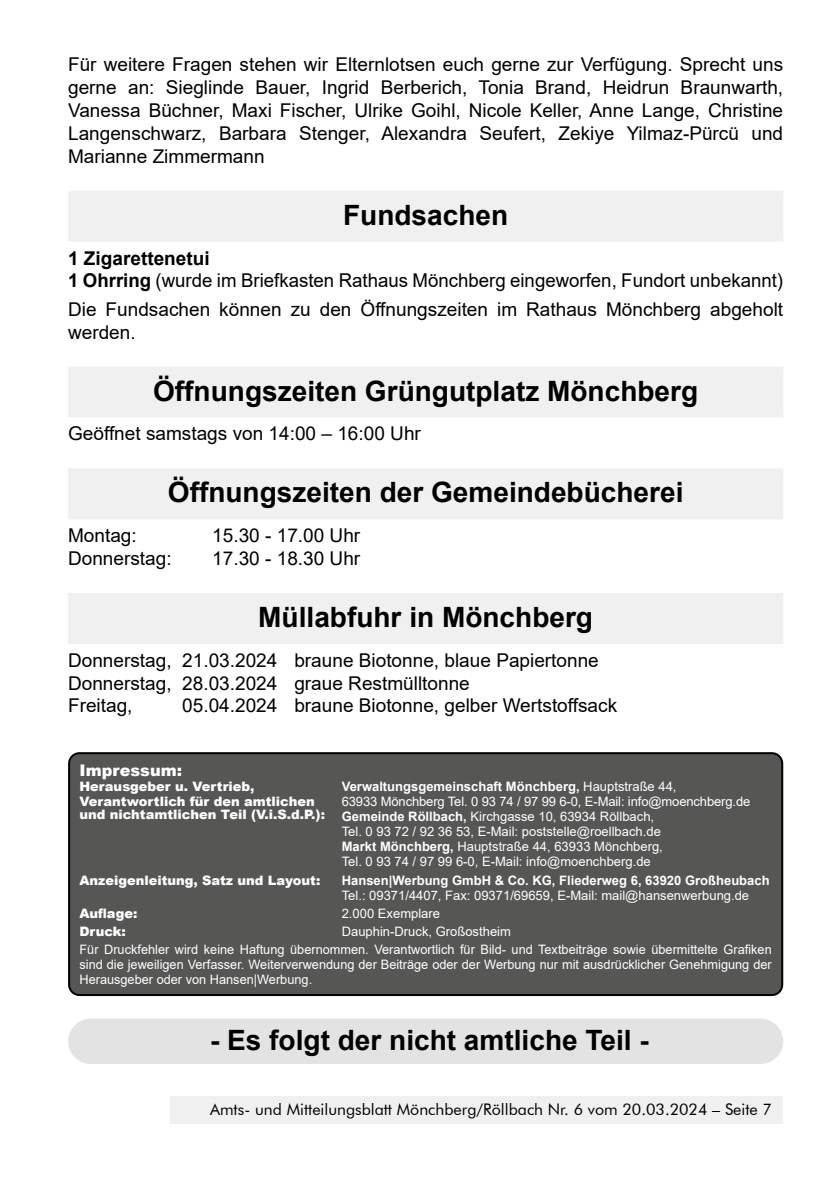
<style>
.page{position:relative;width:840px;height:1191px;background:#fff}
.page>*{position:absolute;margin:0;border:0;box-sizing:border-box;transform-origin:0 0}
.t1{font:700 28px "Arial";color:#000}
.t2{font:19px/22.8px "Arial";color:#000}
.t3{font:16px "Futura BT";color:#000}
.t4{font:900 16px "Arial";color:#fff}
.t5{font:13px/15px "Arial";color:#fff}
.t6{font:900 13px "Arial";color:#fff}
.t7{font:700 13px "Arial";color:#fff}
.s1{font-weight:700}
.s2{font-weight:400}
</style>
<div class="page">
<div style="left:170px;top:1097px;width:612px;height:27px;background:#f0f0f0"></div>
<div style="left:68px;top:196px;width:714px;height:46px;background:#f0f0f0"></div>
<div style="left:68px;top:191px;width:714px;height:46px;background:#f0f0f0"></div>
<div style="left:68px;top:371px;width:714px;height:46px;background:#f0f0f0"></div>
<div style="left:68px;top:366px;width:714px;height:46px;background:#f0f0f0"></div>
<div style="left:68px;top:473px;width:714px;height:46px;background:#f0f0f0"></div>
<div style="left:68px;top:468px;width:714px;height:46px;background:#f0f0f0"></div>
<div style="left:68px;top:598px;width:714px;height:46px;background:#f0f0f0"></div>
<div style="left:68px;top:593px;width:714px;height:46px;background:#f0f0f0"></div>
<div style="left:69px;top:753px;width:712px;height:242px;background:#565655;border-radius:10px"></div>
<div style="left:68px;top:752px;width:714px;height:244px;border:2px solid #000;border-radius:10px"></div>
<div style="left:68px;top:1018px;width:714px;height:46px;background:#e3e3e3;border-radius:23px"></div>
<p class="t2" style="left:68px;top:53px;width:716px;text-align:justify">Für weitere Fragen stehen wir Elternlotsen euch gerne zur Verfügung. Sprecht uns gerne an: Sieglinde Bauer, Ingrid Berberich, Tonia Brand, Heidrun Braunwarth, Vanessa Büchner, Maxi Fischer, Ulrike Goihl, Nicole Keller, Anne Lange, Christine Langenschwarz, Barbara Stenger, Alexandra Seufert, Zekiye Yilmaz-Pürcü und Marianne Zimmermann</p>
<h1 class="t1" style="left:343px;top:195px;width:166px">Fundsachen</h1>
<p class="t2" style="left:68px;top:246px;width:716px"><span class="s1">1 Zigarettenetui<br>1 Ohrring</span> (wurde im Briefkasten Rathaus Mönchberg eingeworfen, Fundort unbekannt)</p>
<p class="t2" style="left:68px;top:298px;width:716px">Die Fundsachen können zu den Öffnungszeiten im Rathaus Mönchberg abgeholt werden.</p>
<h1 class="t1" style="left:153px;top:371px;width:546px">Öffnungszeiten Grüngutplatz Mönchberg</h1>
<p class="t2" style="left:68px;top:422px;width:354px">Geöffnet samstags von 14:00 – 16:00 Uhr</p>
<h1 class="t1" style="left:168px;top:473px;width:517px">Öffnungszeiten der Gemeindebücherei</h1>
<p class="t2" style="left:68px;top:524px;width:70px">Montag:</p>
<p class="t2" style="left:212px;top:524px;width:149px">15.30 - 17.00 Uhr</p>
<p class="t2" style="left:68px;top:547px;width:105px">Donnerstag:</p>
<p class="t2" style="left:212px;top:547px;width:149px">17.30 - 18.30 Uhr</p>
<h1 class="t1" style="left:258px;top:597px;width:336px">Müllabfuhr in Mönchberg</h1>
<p class="t2" style="left:68px;top:648px;width:532px">Donnerstag, 21.03.2024 braune Biotonne, blaue Papiertonne<br>Donnerstag, 28.03.2024 graue Restmülltonne<br>Freitag,</p>
<p class="t2" style="left:182px;top:694px;width:436px">05.04.2024 braune Biotonne, gelber Wertstoffsack</p>
<p class="t4" style="left:79px;top:759px;width:104px">Impressum:</p>
<p class="t6" style="left:79px;top:777px;width:176px">Herausgeber u. Vertrieb,</p>
<p class="t7" style="left:341px;top:777px;width:336px">Verwaltungsgemeinschaft Mönchberg, <span class="s2">Hauptstraße 44,</span></p>
<p class="t6" style="left:79px;top:792px;width:236px">Verantwortlich für den amtlichen</p>
<p class="t5" style="left:341px;top:794px;width:410px">63933 Mönchberg Tel. 0 93 74 / 97 99 6-0, E-Mail: info@moenchberg.de</p>
<p class="t6" style="left:79px;top:804px;width:247px">und nichtamtlichen Teil (V.i.S.d.P.):</p>
<p class="t5" style="left:341px;top:809px;width:322px"><span class="s1">Gemeinde Röllbach,</span> Kirchgasse 10, 63934 Röllbach, Tel. 0 93 72 / 92 36 53, E-Mail: poststelle@roellbach.de <span class="s1">Markt Mönchberg,</span> Hauptstraße 44, 63933 Mönchberg, Tel. 0 93 74 / 97 99 6-0, E-Mail: info@moenchberg.de</p>
<p class="t6" style="left:79px;top:870px;width:242px">Anzeigenleitung, Satz und Layout:</p>
<p class="t7" style="left:341px;top:871px;width:429px">Hansen|Werbung GmbH &amp; Co. KG, Fliederweg 6, 63920 Großheubach</p>
<p class="t5" style="left:341px;top:887px;width:409px">Tel.: 09371/4407, Fax: 09371/69659, E-Mail: mail@hansenwerbung.de</p>
<p class="t6" style="left:79px;top:904px;width:59px">Auflage:</p>
<p class="t5" style="left:341px;top:906px;width:100px">2.000 Exemplare</p>
<p class="t6" style="left:79px;top:922px;width:48px">Druck:</p>
<p class="t5" style="left:79px;top:922px;width:693px;line-height:17.8px;text-align:center">Dauphin-Druck, Großostheim<br>Für Druckfehler wird keine Haftung übernommen. Verantwortlich für Bild- und Textbeiträge sowie übermittelte Grafiken</p>
<p class="t5" style="left:79px;top:956px;width:693px">sind die jeweiligen Verfasser. Weiterverwendung der Beiträge oder der Werbung nur mit ausdrücklicher Genehmigung der<br>Herausgeber oder von Hansen|Werbung.</p>
<h1 class="t1" style="left:210px;top:1020px;width:440px">- Es folgt der nicht amtliche Teil -</h1>
<p class="t3" style="left:210px;top:1099px;width:563px">Amts- und Mitteilungsblatt Mönchberg/Röllbach Nr. 6 vom 20.03.2024 – Seite 7</p>
</div>
